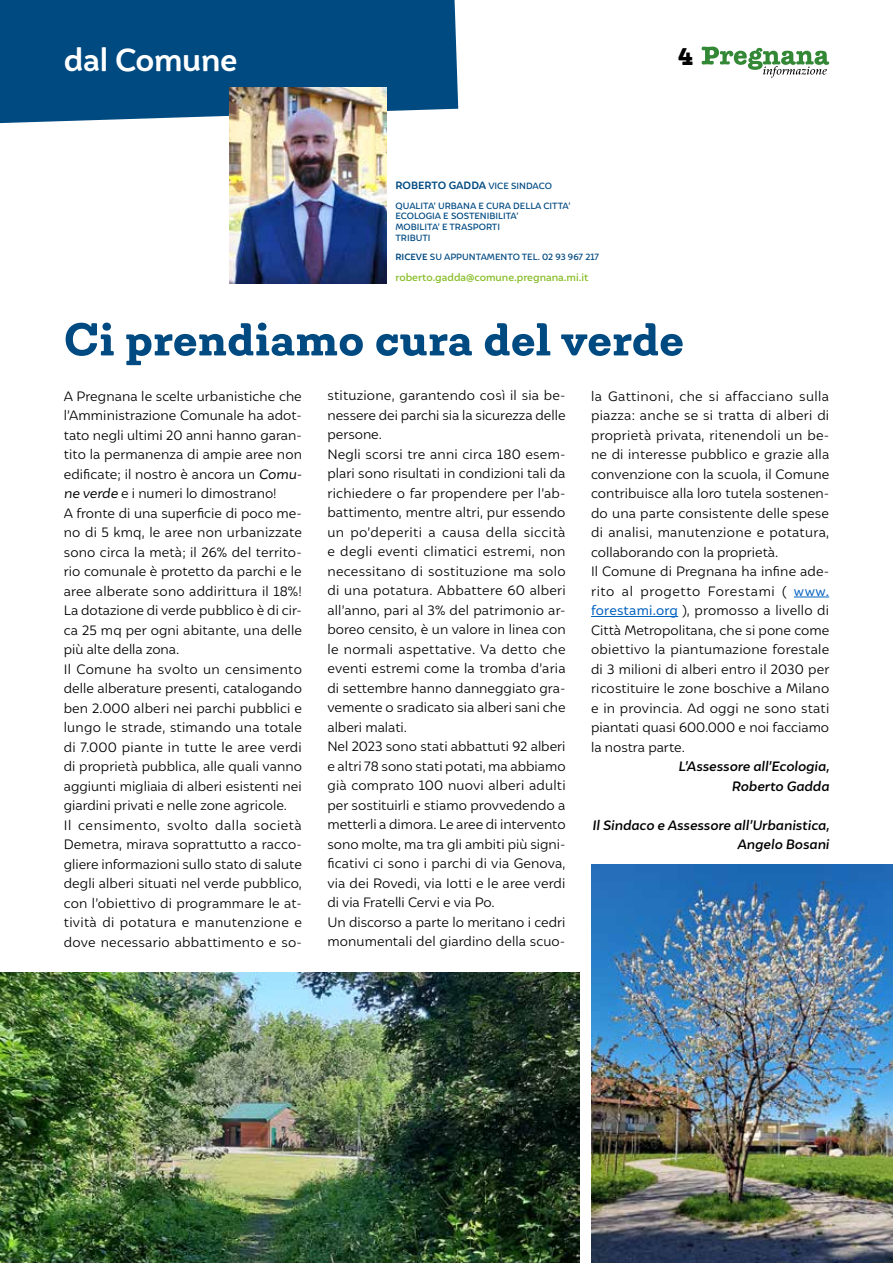
<style>
.page{position:relative;width:893px;height:1263px;background:#fff}
.page>*{position:absolute;margin:0;border:0;box-sizing:border-box;transform-origin:0 0}
.t1{font:700 51.15px "Emy Slab";color:#004a82;scale:1.06 1}
.t2{font:700 31.5px "Igna Sans";letter-spacing:-.01em;color:#fff}
.t3{font:900 27px "Emy Slab";color:#000}
.t4{font:300 13.5px/19.5px "Igna Sans";letter-spacing:.005em;color:#000}
.t5{font:italic 700 13.5px/19.5px "Igna Sans";color:#000;text-align:right}
.t6{font:500 10.5px "Igna Sans";color:#86bc25}
.t7{font:700 10.5px "Igna Sans";color:#004a82}
.t8{font:500 9px/10.8px "Igna Sans";color:#004a82}
.s1{font-weight:500;font-size:9px}
.s2{font-weight:700}
.s3{font-weight:400;font-style:italic}
.s4{font-weight:400;color:#0563c1}
</style>
<div class="page">
<svg style="left:702px;top:47px;width:127px;height:31px"></svg>
<div style="left:0;top:0;width:458px;height:123px;background:#004a82"></div>
<img style="left:230px;top:88px;width:157px;height:195px">
<hr style="left:794px;top:597px;width:35px;height:1px;background:#0563c1">
<hr style="left:591px;top:616px;width:87px;height:1px;background:#0563c1">
<img style="left:0;top:973px;width:580px;height:290px">
<img style="left:591px;top:864px;width:302px;height:399px">
<h2 class="t2" style="left:64px;top:39px;width:175px">dal Comune</h2>
<h3 class="t3" style="left:678px;top:40px;width:17px">4</h3>
<p class="t7" style="left:395px;top:179px;width:158px">ROBERTO GADDA <span class="s1">VICE SINDACO</span></p>
<p class="t8" style="left:395px;top:200px;width:176px">QUALITA’ URBANA E CURA DELLA CITTA’<br>ECOLOGIA E SOSTENIBILITA’<br>MOBILITA’ E TRASPORTI<br>TRIBUTI</p>
<p class="t8" style="left:395px;top:251px;width:205px"><span class="s2">RICEVE</span> SU APPUNTAMENTO TEL. 02 93 967 217</p>
<p class="t6" style="left:395px;top:271px;width:195px">roberto.gadda@comune.pregnana.mi.it</p>
<h1 class="t1" style="left:64px;top:309px;width:587px">Ci prendiamo cura del verde</h1>
<p class="t4" style="left:64px;top:386px;width:240px">A Pregnana le scelte urbanistiche che l’Amministrazione Comunale ha adot&shy;tato negli ultimi 20 anni hanno garan&shy;tito la permanenza di ampie aree non edificate; il nostro è ancora un <span class="s3">Comu&shy;ne verde</span> e i numeri lo dimostrano!<br>A fronte di una superficie di poco me&shy;no di 5 kmq, le aree non urbanizzate sono circa la metà; il 26% del territo&shy;rio comunale è protetto da parchi e le aree alberate sono addirittura il 18%!<br>La dotazione di verde pubblico è di cir&shy;ca 25 mq per ogni abitante, una delle più alte della zona.<br>Il Comune ha svolto un censimento delle alberature presenti, catalogando ben 2.000 alberi nei parchi pubblici e lungo le strade, stimando una totale di 7.000 piante in tutte le aree verdi di proprietà pubblica, alle quali vanno aggiunti migliaia di alberi esistenti nei giardini privati e nelle zone agricole.<br>Il censimento, svolto dalla società Demetra, mirava soprattutto a racco&shy;gliere informazioni sullo stato di salute degli alberi situati nel verde pubblico, con l’obiettivo di programmare le at&shy;tività di potatura e manutenzione e dove necessario abbattimento e so-</p>
<p class="t4" style="left:327px;top:386px;width:240px">stituzione, garantendo così il sia be&shy;nessere dei parchi sia la sicurezza delle persone.<br>Negli scorsi tre anni circa 180 esem&shy;plari sono risultati in condizioni tali da richiedere o far propendere per l’ab&shy;battimento, mentre altri, pur essendo un po’deperiti a causa della siccità e degli eventi climatici estremi, non necessitano di sostituzione ma solo di una potatura. Abbattere 60 alberi all’anno, pari al 3% del patrimonio ar&shy;boreo censito, è un valore in linea con le normali aspettative. Va detto che eventi estremi come la tromba d’aria di settembre hanno danneggiato gra&shy;vemente o sradicato sia alberi sani che alberi malati.<br>Nel 2023 sono stati abbattuti 92 alberi e altri 78 sono stati potati, ma abbiamo già comprato 100 nuovi alberi adulti per sostituirli e stiamo provvedendo a metterli a dimora. Le aree di intervento sono molte, ma tra gli ambiti più signi&shy;ficativi ci sono i parchi di via Genova, via dei Rovedi, via Iotti e le aree verdi di via Fratelli Cervi e via Po.<br>Un discorso a parte lo meritano i cedri monumentali del giardino della scuo-</p>
<p class="t4" style="left:591px;top:386px;width:240px">la Gattinoni, che si affacciano sulla piazza: anche se si tratta di alberi di proprietà privata, ritenendoli un be&shy;ne di interesse pubblico e grazie alla convenzione con la scuola, il Comune contribuisce alla loro tutela sostenen&shy;do una parte consistente delle spese di analisi, manutenzione e potatura, collaborando con la proprietà.<br>Il Comune di Pregnana ha infine ade&shy;rito al progetto Forestami ( <span class="s4">www. forestami.org</span> ), promosso a livello di Città Metropolitana, che si pone come obiettivo la piantumazione forestale di 3 milioni di alberi entro il 2030 per ricostituire le zone boschive a Milano e in provincia. Ad oggi ne sono stati piantati quasi 600.000 e noi facciamo la nostra parte.</p>
<p class="t5" style="left:678px;top:756px;width:152px">L’Assessore all’Ecologia,<br>Roberto Gadda</p>
<p class="t5" style="left:592px;top:815px;width:238px">Il Sindaco e Assessore all’Urbanistica,<br>Angelo Bosani</p>
</div>
